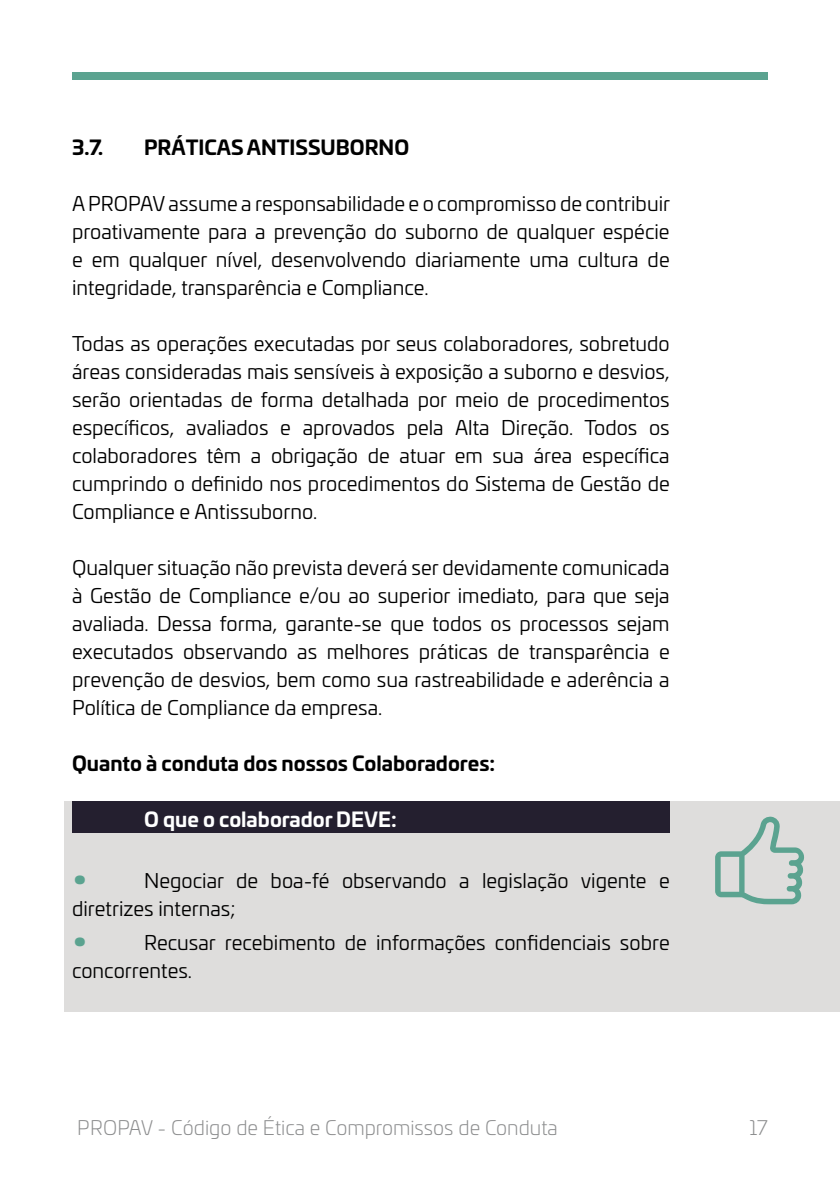
<style>
.page{position:relative;width:840px;height:1191px;background:#fff}
.page>*{position:absolute;margin:0;border:0;box-sizing:border-box;transform-origin:0 0}
.t1{font:20px/28px "Univia Pro";color:#000;text-align:justify}
.t2{font:700 20px "Univia Pro";color:#000}
.t3{font:300 20px "Univia Pro";color:#8c8d8e}
.t4{font:700 20px "Univia Pro";color:#fff}
.s1{font-weight:700;font-size:28px;color:#5ba390}
</style>
<div class="page">
<div style="left:72px;top:72px;width:695px;height:7px;background:#5ba390"></div>
<div style="left:64px;top:801px;width:775px;height:210px;background:#dedddc"></div>
<div style="left:72px;top:801px;width:597px;height:31px;background:#241f2f"></div>
<svg style="left:715px;top:816px;width:88px;height:88px"></svg>
<p class="t2" style="left:72px;top:131px;width:33px">3.7.</p>
<p class="t2" style="left:144px;top:131px;width:266px">PRÁTICAS ANTISSUBORNO</p>
<p class="t1" style="left:72px;top:188px;width:599px">A PROPAV assume a responsabilidade e o compromisso de contribuir proativamente para a prevenção do suborno de qualquer espécie e em qualquer nível, desenvolvendo diariamente uma cultura de integridade, transparência e Compliance.</p>
<p class="t1" style="left:72px;top:328px;width:599px">Todas as operações executadas por seus colaboradores, sobretudo áreas consideradas mais sensíveis à exposição a suborno e desvios, serão orientadas de forma detalhada por meio de procedimentos específicos, avaliados e aprovados pela Alta Direção. Todos os colaboradores têm a obrigação de atuar em sua área específica cumprindo o definido nos procedimentos do Sistema de Gestão de Compliance e Antissuborno.</p>
<p class="t1" style="left:72px;top:552px;width:599px">Qualquer situação não prevista deverá ser devidamente comunicada à Gestão de Compliance e/ou ao superior imediato, para que seja avaliada. Dessa forma, garante-se que todos os processos sejam executados observando as melhores práticas de transparência e prevenção de desvios, bem como sua rastreabilidade e aderência a Política de Compliance da empresa.</p>
<p class="t2" style="left:72px;top:747px;width:424px">Quanto à conduta dos nossos Colaboradores:</p>
<p class="t4" style="left:144px;top:803px;width:254px">O que o colaborador DEVE:</p>
<p class="t1" style="left:72px;top:866px;width:598px"><span class="s1">•</span> Negociar de boa-fé observando a legislação vigente e diretrizes internas;</p>
<p class="t1" style="left:72px;top:927px;width:598px"><span class="s1">•</span> Recusar recebimento de informações confidenciais sobre concorrentes.</p>
<p class="t3" style="left:77px;top:1113px;width:482px">PROPAV - Código de Ética e Compromissos de Conduta</p>
<p class="t3" style="left:749px;top:1113px;width:20px">17</p>
</div>
